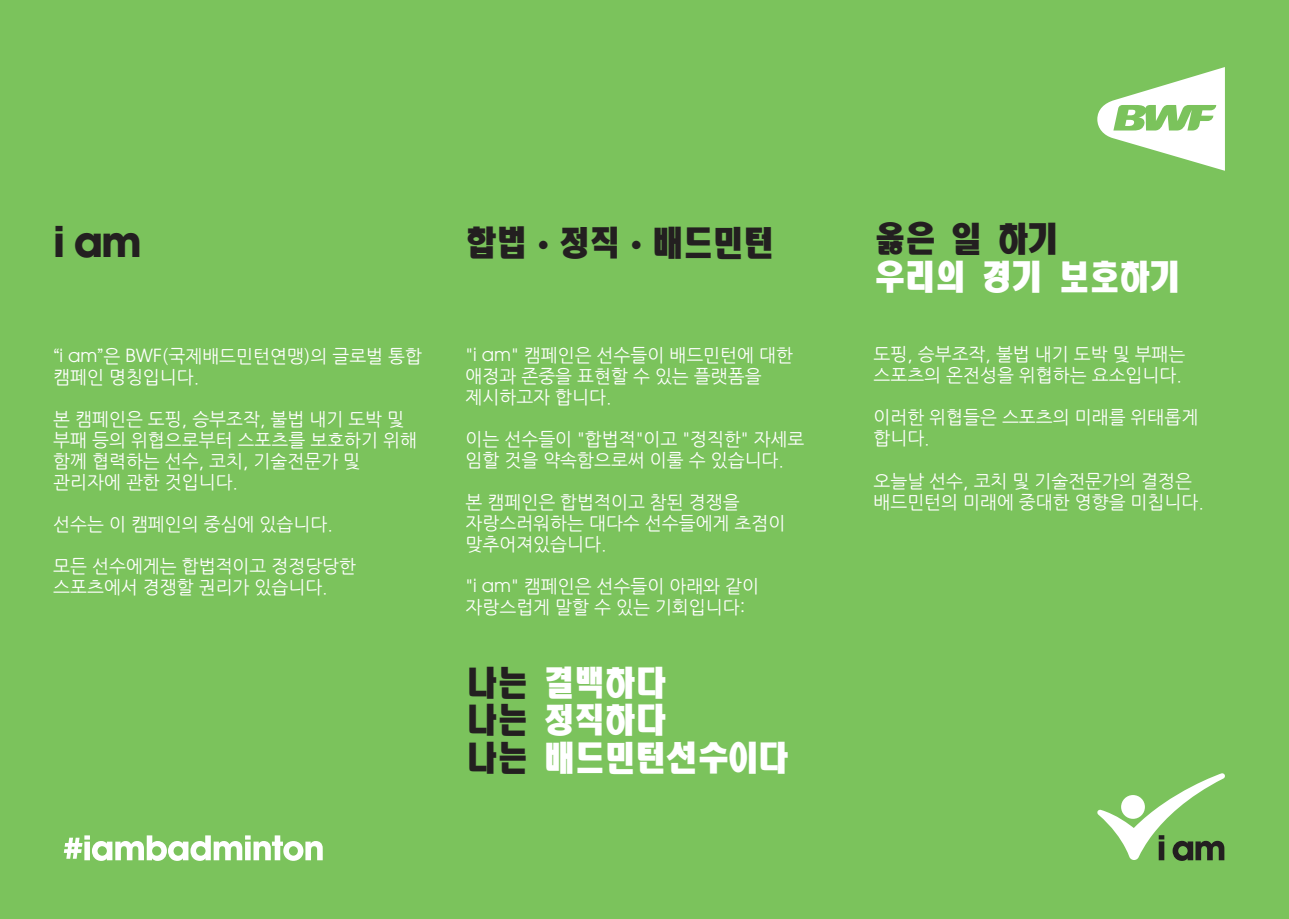
<style>
.page{position:relative;width:1289px;height:919px;background:#fff}
.page>*{position:absolute;margin:0;border:0;box-sizing:border-box;transform-origin:0 0}
.t1{font:700 42px "ITC Avant Garde Std";color:#231f20}
.t2{font:36px/37.5px "JCH Ead A";letter-spacing:-.05em;color:#fff}
.t3{font:36px "JCH Ead A";letter-spacing:-.055em;color:#231f20}
.t4{font:18px/21px "Nanum Gothic";color:#fff}
.s1{font-family:"ITC Avant Garde Std"}
.s2{font-family:"Nanum Gothic";font-weight:800}
.s3{color:#231f20}
</style>
<div class="page">
<div style="left:0;top:0;width:1288px;height:918px;background:#7bc35c"></div>
<svg style="left:64px;top:835px;width:259px;height:25px"></svg>
<svg style="left:1097px;top:67px;width:127px;height:104px"></svg>
<svg style="left:1097px;top:773px;width:128px;height:87px"></svg>
<h1 class="t1" style="left:53px;top:213px;width:90px">i am</h1>
<p class="t4" style="left:53px;top:346px;width:370px">“<span class="s1">i am</span>”은 <span class="s1">BWF</span>(국제배드민턴연맹)의 글로벌 통합 캠페인 명칭입니다.</p>
<p class="t4" style="left:53px;top:409px;width:365px">본 캠페인은 도핑, 승부조작, 불법 내기 도박 및 부패 등의 위협으로부터 스포츠를 보호하기 위해 함께 협력하는 선수, 코치, 기술전문가 및 관리자에 관한 것입니다.</p>
<p class="t4" style="left:53px;top:514px;width:281px">선수는 이 캠페인의 중심에 있습니다.</p>
<p class="t4" style="left:53px;top:556px;width:304px">모든 선수에게는 합법적이고 정정당당한 스포츠에서 경쟁할 권리가 있습니다.</p>
<h2 class="t3" style="left:465px;top:224px;width:311px">합법<span class="s2">•</span>정직<span class="s2">•</span>배드민턴</h2>
<p class="t4" style="left:465px;top:345px;width:329px">"<span class="s1">i am</span>" 캠페인은 선수들이 배드민턴에 대한 애정과 존중을 표현할 수 있는 플랫폼을 제시하고자 합니다.</p>
<p class="t4" style="left:465px;top:429px;width:340px">이는 선수들이 "합법적"이고 "정직한" 자세로 임할 것을 약속함으로써 이룰 수 있습니다.</p>
<p class="t4" style="left:465px;top:492px;width:321px">본 캠페인은 합법적이고 참된 경쟁을 자랑스러워하는 대다수 선수들에게 초점이 맞추어져있습니다.</p>
<p class="t4" style="left:465px;top:576px;width:295px">"<span class="s1">i am</span>" 캠페인은 선수들이 아래와 같이 자랑스럽게 말할 수 있는 기회입니다:</p>
<h2 class="t2" style="left:465px;top:663px;width:325px"><span class="s3">나는</span> 결백하다<br><span class="s3">나는</span> 정직하다<br><span class="s3">나는</span> 배드민턴선수이다</h2>
<h2 class="t3" style="left:873px;top:220px;width:188px">옳은 일 하기</h2>
<h2 class="t2" style="left:873px;top:257px;width:310px">우리의 경기 보호하기</h2>
<p class="t4" style="left:873px;top:344px;width:313px">도핑, 승부조작, 불법 내기 도박 및 부패는 스포츠의 온전성을 위협하는 요소입니다.</p>
<p class="t4" style="left:873px;top:407px;width:326px">이러한 위협들은 스포츠의 미래를 위태롭게 합니다.</p>
<p class="t4" style="left:873px;top:470px;width:332px">오늘날 선수, 코치 및 기술전문가의 결정은 배드민턴의 미래에 중대한 영향을 미칩니다.</p>
</div>
